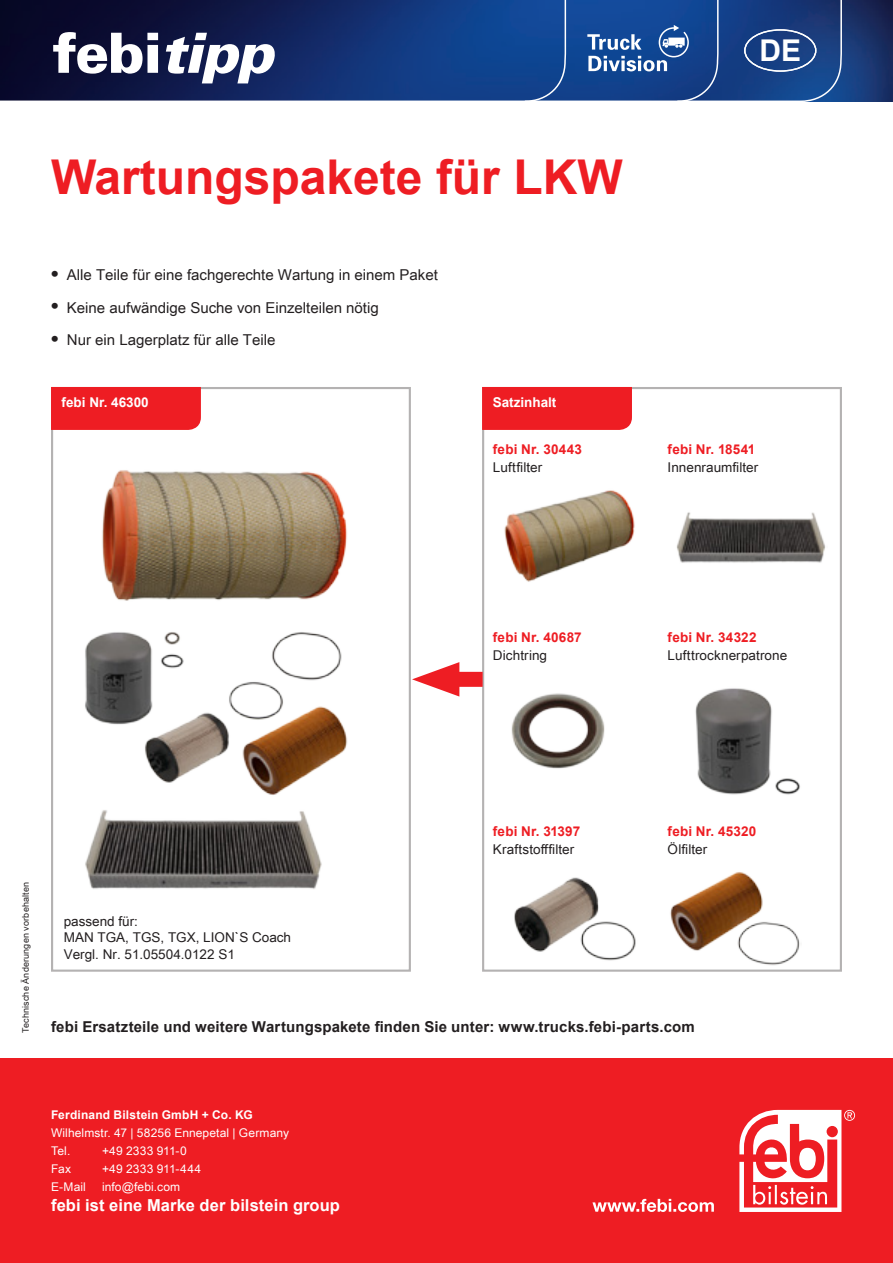
<style>
.page{position:relative;width:893px;height:1263px;background:#fff}
.page>*{position:absolute;margin:0;border:0;box-sizing:border-box;transform-origin:0 0}
.t1{font:700 48px "Arial";color:#ee1d23}
.t2{font:700 30px "Arial";color:#fff}
.t3{font:700 16.5px "Arial";letter-spacing:.005em;color:#fff}
.t4{font:15px "Arial Unicode MS";color:#231f20}
.t5{font:700 15px "Arial";letter-spacing:.01em;color:#231f20}
.t6{font:13.5px/16.5px "Arial Unicode MS";color:#231f20}
.t7{font:700 13.5px "Arial";letter-spacing:.015em;color:#ee1d23}
.t8{font:700 13.5px "Arial";color:#fff}
.t9{font:12px/18px "Arial Unicode MS";letter-spacing:.01em;color:#fff}
.t10{font:700 12px "Arial";letter-spacing:.015em;color:#fff}
.t11{font:9px "Arial Unicode MS";letter-spacing:.02em;color:#231f20}
.s1{font-family:"Arial";font-weight:700;font-size:21px}
</style>
<div class="page">
<img style="left:843px;top:0;width:50px;height:102px">
<svg style="left:0;top:0;width:843px;height:102px"></svg>
<div style="left:0;top:1059px;width:893px;height:204px;background:#ee1d23"></div>
<svg style="left:739px;top:1110px;width:116px;height:102px"></svg>
<svg style="left:592px;top:1199px;width:122px;height:13px"></svg>
<div style="left:744px;top:29px;width:72px;height:43px;border:1px solid #fff;border-radius:50%"></div>
<svg style="left:53px;top:32px;width:222px;height:51px"></svg>
<svg style="left:587px;top:0;width:132px;height:102px"></svg>
<div style="left:482px;top:387px;width:360px;height:585px;border:2px solid #b4b2b2"></div>
<div style="left:482px;top:387px;width:150px;height:43px;background:#ee1d23"></div>
<div style="left:51px;top:387px;width:360px;height:585px;border:2px solid #b4b2b2"></div>
<div style="left:51px;top:387px;width:150px;height:43px;background:#ee1d23"></div>
<img style="left:85px;top:470px;width:263px;height:419px">
<img style="left:676px;top:512px;width:150px;height:51px">
<img style="left:504px;top:490px;width:131px;height:92px">
<img style="left:514px;top:877px;width:122px;height:84px">
<img style="left:695px;top:688px;width:105px;height:107px">
<img style="left:511px;top:693px;width:94px;height:76px">
<img style="left:670px;top:872px;width:130px;height:94px">
<div style="left:440px;top:672px;width:43px;height:15px;background:#ee1d23"></div>
<svg style="left:412px;top:662px;width:47px;height:34px"></svg>
<h1 class="t1" style="left:51px;top:145px;width:573px">Wartungspakete für LKW</h1>
<p class="t4" style="left:51px;top:264px;width:388px"><span class="s1">•</span> Alle Teile für eine fachgerechte Wartung in einem Paket</p>
<p class="t4" style="left:51px;top:296px;width:329px"><span class="s1">•</span> Keine aufwändige Suche von Einzelteilen nötig</p>
<p class="t4" style="left:51px;top:329px;width:226px"><span class="s1">•</span> Nur ein Lagerplatz für alle Teile</p>
<p class="t8" style="left:62px;top:394px;width:89px">febi Nr. 46300</p>
<p class="t8" style="left:493px;top:394px;width:65px">Satzinhalt</p>
<p class="t7" style="left:493px;top:440px;width:91px">febi Nr. 30443</p>
<p class="t6" style="left:493px;top:459px;width:51px">Luftfilter</p>
<h2 class="t2" style="left:759px;top:31px;width:43px">DE</h2>
<p class="t7" style="left:668px;top:440px;width:89px">febi Nr. 18541</p>
<p class="t6" style="left:668px;top:459px;width:92px">Innenraumfilter</p>
<p class="t7" style="left:493px;top:628px;width:90px">febi Nr. 40687</p>
<p class="t6" style="left:493px;top:647px;width:56px">Dichtring</p>
<p class="t7" style="left:668px;top:628px;width:90px">febi Nr. 34322</p>
<p class="t6" style="left:668px;top:647px;width:121px">Lufttrocknerpatrone</p>
<p class="t11" style="left:19px;top:1033px;width:153px;rotate:-90deg">Technische Änderungen vorbehalten</p>
<p class="t6" style="left:64px;top:913px;width:229px">passend für:<br>MAN TGA, TGS, TGX, LION`S Coach<br>Vergl. Nr. 51.05504.0122 S1</p>
<p class="t7" style="left:493px;top:822px;width:89px">febi Nr. 31397</p>
<p class="t6" style="left:493px;top:840px;width:83px">Kraftstofffilter</p>
<p class="t7" style="left:668px;top:822px;width:90px">febi Nr. 45320</p>
<p class="t6" style="left:668px;top:840px;width:41px">Ölfilter</p>
<p class="t5" style="left:51px;top:1017px;width:645px">febi Ersatzteile und weitere Wartungspakete finden Sie unter: www.trucks.febi-parts.com</p>
<p class="t10" style="left:51px;top:1106px;width:203px">Ferdinand Bilstein GmbH + Co. KG</p>
<p class="t9" style="left:51px;top:1123px;width:240px">Wilhelmstr. 47 | 58256 Ennepetal | Germany<br>Tel.</p>
<p class="t9" style="left:102px;top:1141px;width:86px">+49 2333 911-0</p>
<p class="t9" style="left:51px;top:1159px;width:22px">Fax</p>
<p class="t9" style="left:102px;top:1159px;width:101px">+49 2333 911-444</p>
<p class="t9" style="left:51px;top:1177px;width:36px">E-Mail</p>
<p class="t9" style="left:102px;top:1177px;width:80px">info@febi.com</p>
<p class="t3" style="left:51px;top:1194px;width:290px">febi ist eine Marke der bilstein group</p>
</div>
